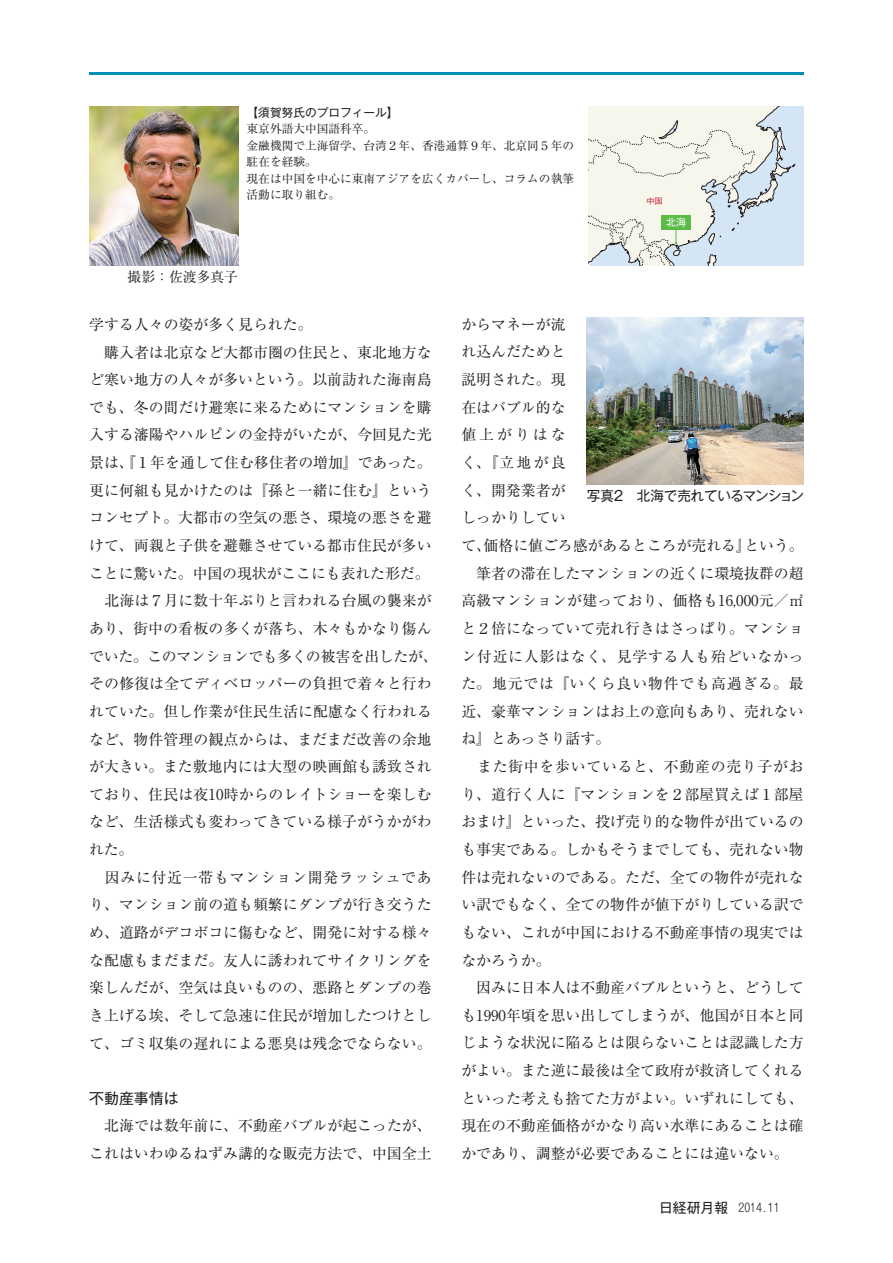
<style>
.page{position:relative;width:893px;height:1263px;background:#fff}
.page>*{position:absolute;margin:0;border:0;box-sizing:border-box;transform-origin:0 0}
.t1{font:14.85px/27.6px "Ryumin Pr 6";color:#231f20}
.t2{font:14.85px "Gothic MB101 Pr 6";color:#231f20}
.t3{font:13.8px "Gothic MB101 Pr 6";letter-spacing:-.025em;color:#231f20}
.t4{font:13.8px "Ryumin Pr 6";color:#231f20}
.t5{font:11.7px/16.5px "Ryumin Pr 6";color:#231f20}
.t6{font:11.7px "Gothic MB101 Pr 6";color:#231f20}
.t7{font:300 11.7px "Gothic MB101 Pr 6";color:#231f20}
.t8{font:9.9px "Gothic MB101 Pr 6";color:#fff}
.t9{font:500 8.1px "Gothic MB101 Pr 6";color:#c6494a}
.s1{font-weight:400;font-size:13.8px}
</style>
<div class="page">
<img style="left:587px;top:317px;width:217px;height:167px">
<hr style="left:89px;top:72px;width:715px;height:3px;background:#008cb7">
<img style="left:89px;top:106px;width:149px;height:160px">
<div style="left:589px;top:106px;width:215px;height:160px;background:#d4e5f5"></div>
<svg style="left:589px;top:106px;width:207px;height:160px"></svg>
<p class="t6" style="left:247px;top:102px;width:154px">【須賀努氏のプロフィール】</p>
<p class="t5" style="left:247px;top:120px;width:329px">東京外語大中国語科卒。<br>金融機関で上海留学、台湾２年、香港通算９年、北京同５年の駐在を経験。<br>現在は中国を中心に東南アジアを広くカバーし、コラムの執筆活動に取り組む。</p>
<p class="t4" style="left:128px;top:266px;width:112px">撮影：佐渡多真子</p>
<p class="t9" style="left:646px;top:194px;width:18px">中国</p>
<p class="t8" style="left:666px;top:214px;width:21px">北海</p>
<p class="t1" style="left:89px;top:310px;width:350px">学する人々の姿が多く見られた。<br>　購入者は北京など大都市圏の住民と、東北地方など寒い地方の人々が多いという。以前訪れた海南島でも、冬の間だけ避寒に来るためにマンションを購入する瀋陽やハルピンの金持がいたが、今回見た光景は、『１年を通して住む移住者の増加』であった。更に何組も見かけたのは『孫と一緒に住む』というコンセプト。大都市の空気の悪さ、環境の悪さを避けて、両親と子供を避難させている都市住民が多いことに驚いた。中国の現状がここにも表れた形だ。　北海は７月に数十年ぶりと言われる台風の襲来があり、街中の看板の多くが落ち、木々もかなり傷んでいた。このマンションでも多くの被害を出したが、その修復は全てディベロッパーの負担で着々と行われていた。但し作業が住民生活に配慮なく行われるなど、物件管理の観点からは、まだまだ改善の余地が大きい。また敷地内には大型の映画館も誘致されており、住民は夜10時からのレイトショーを楽しむなど、生活様式も変わってきている様子がうかがわれた。<br>　因みに付近一帯もマンション開発ラッシュであり、マンション前の道も頻繁にダンプが行き交うため、道路がデコボコに傷むなど、開発に対する様々な配慮もまだまだ。友人に誘われてサイクリングを楽しんだが、空気は良いものの、悪路とダンプの巻き上げる埃、そして急速に住民が増加したつけとして、ゴミ収集の遅れによる悪臭は残念でならない。</p>
<p class="t2" style="left:89px;top:1086px;width:91px">不動産事情は</p>
<p class="t1" style="left:89px;top:1111px;width:344px">　北海では数年前に、不動産バブルが起こったが、これはいわゆるねずみ講的な販売方法で、中国全土</p>
<p class="t1" style="left:461px;top:310px;width:344px">からマネーが流<br>れ込んだためと<br>説明された。現<br>在はバブル的な<br>値上がりはな<br>く、『立地が良<br>く、開発業者が<br>しっかりしてい<br>て、価格に値ごろ感があるところが売れる』という。　筆者の滞在したマンションの近くに環境抜群の超高級マンションが建っており、価格も16,000元／㎡と２倍になっていて売れ行きはさっぱり。マンション付近に人影はなく、見学する人も殆どいなかった。地元では『いくら良い物件でも高過ぎる。最近、豪華マンションはお上の意向もあり、売れないね』とあっさり話す。<br>　また街中を歩いていると、不動産の売り子がおり、道行く人に『マンションを２部屋買えば１部屋おまけ』といった、投げ売り的な物件が出ているのも事実である。しかもそうまでしても、売れない物件は売れないのである。ただ、全ての物件が売れない訳でもなく、全ての物件が値下がりしている訳でもない、これが中国における不動産事情の現実ではなかろうか。<br>　因みに日本人は不動産バブルというと、どうしても1990年頃を思い出してしまうが、他国が日本と同じような状況に陥るとは限らないことは認識した方がよい。また逆に最後は全て政府が救済してくれるといった考えも捨てた方がよい。いずれにしても、現在の不動産価格がかなり高い水準にあることは確かであり、調整が必要であることには違いない。</p>
<p class="t3" style="left:587px;top:484px;width:219px">写真２　北海で売れているマンション</p>
<p class="t7" style="left:659px;top:1198px;width:122px"><span class="s1">日経研月報</span> 2014.11</p>
</div>
